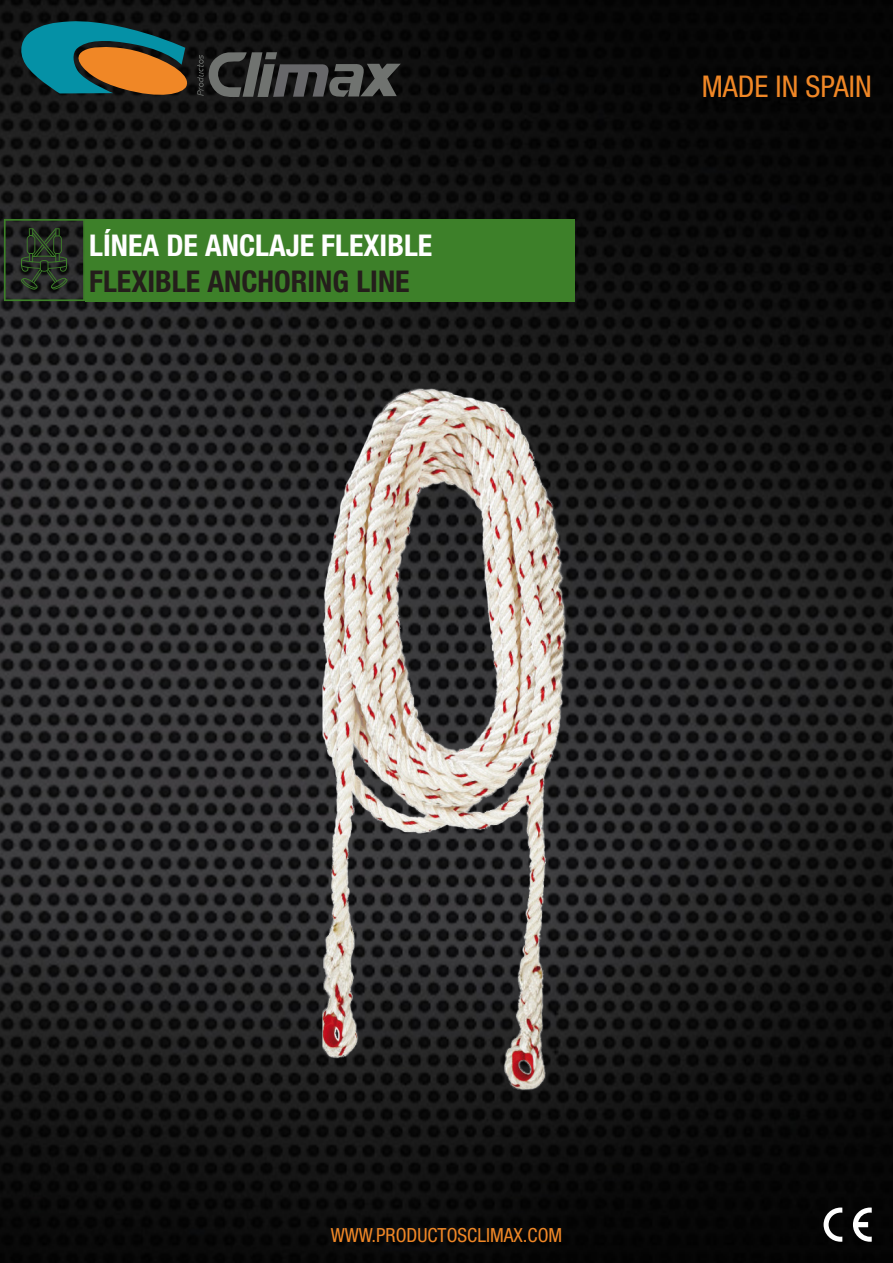
<style>
.page{position:relative;width:893px;height:1263px;background:#fff}
.page>*{position:absolute;margin:0;border:0;box-sizing:border-box;transform-origin:0 0}
.t1{font:700 condensed 30px "Helvetica Neue LT Std";color:#fff}
.t2{font:700 condensed 30px "Helvetica Neue LT Std";color:#241e1b}
.t3{font:condensed 30px "Helvetica Neue LT Std";color:#f08726}
.t4{font:condensed 19.5px "Helvetica Neue LT Std";color:#f08726}
</style>
<div class="page">
<img style="left:0;top:0;width:893px;height:1263px">
<svg style="left:17px;top:20px;width:174px;height:80px;background:#455f4f"></svg>
<svg style="left:197px;top:52px;width:204px;height:46px;background:#3b3c3b"></svg>
<svg style="left:4px;top:219px;width:81px;height:82px;background:#273224"></svg>
<div style="left:85px;top:219px;width:489px;height:82px;background:#3d8029"></div>
<svg style="left:824px;top:1207px;width:18px;height:35px"></svg>
<svg style="left:853px;top:1207px;width:19px;height:35px"></svg>
<img style="left:317px;top:373px;width:260px;height:720px">
<h1 class="t1" style="left:89px;top:227px;width:345px">LÍNEA DE ANCLAJE FLEXIBLE</h1>
<h1 class="t2" style="left:89px;top:263px;width:322px">FLEXIBLE ANCHORING LINE</h1>
<h1 class="t3" style="left:702px;top:69px;width:172px">MADE IN SPAIN</h1>
<p class="t4" style="left:331px;top:1223px;width:233px">WWW.PRODUCTOSCLIMAX.COM</p>
</div>
